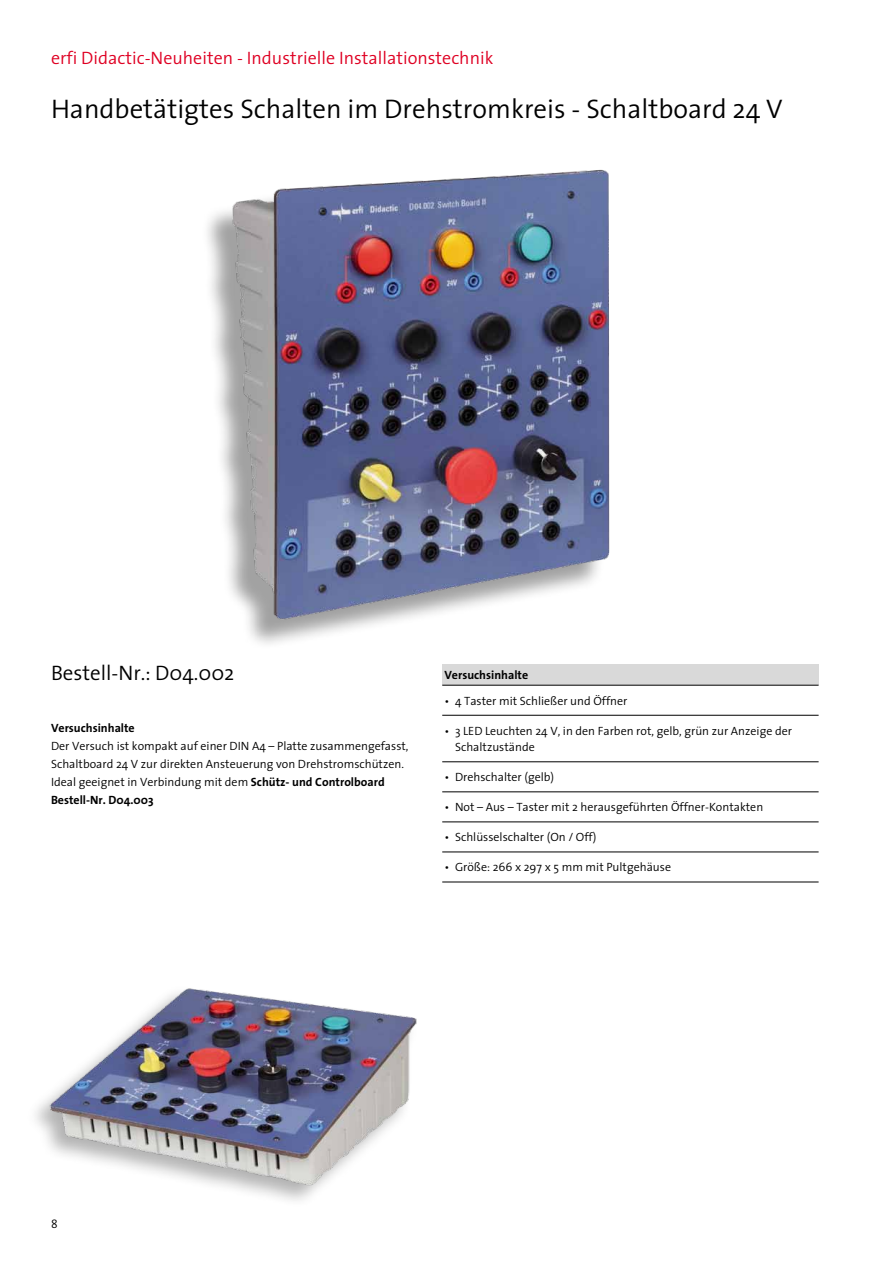
<style>
.page{position:relative;width:893px;height:1263px;background:#fff}
.page>*{position:absolute;margin:0;border:0;box-sizing:border-box;transform-origin:0 0}
.t1{font:300 27px "The Sans";color:#000}
.t2{font:300 21px "The Sans";color:#000}
.t3{font:300 18px "The Sans";color:#df0023}
.t4{font:300 12px/18px "The Sans";color:#000}
.t5{font:700 12px "The Sans";color:#000}
.s1{font-weight:700}
</style>
<div class="page">
<img style="left:207px;top:169px;width:403px;height:475px">
<div style="left:442px;top:664px;width:377px;height:21px;background:#d9d9d9"></div>
<hr style="left:442px;top:715px;width:377px;height:1px;background:#000">
<hr style="left:442px;top:761px;width:377px;height:1px;background:#000">
<hr style="left:442px;top:791px;width:377px;height:1px;background:#000">
<hr style="left:442px;top:821px;width:377px;height:1px;background:#000">
<hr style="left:442px;top:851px;width:377px;height:1px;background:#000">
<hr style="left:442px;top:882px;width:377px;height:1px;background:#000">
<hr style="left:442px;top:685px;width:377px;height:1px;background:#000">
<img style="left:35px;top:988px;width:382px;height:213px">
<h3 class="t3" style="left:51px;top:43px;width:444px">erfi Didactic-Neuheiten - Industrielle Installationstechnik</h3>
<h1 class="t1" style="left:51px;top:86px;width:733px">Handbetätigtes Schalten im Drehstromkreis - Schaltboard 24 V</h1>
<h2 class="t2" style="left:51px;top:655px;width:185px">Bestell-Nr.: D04.002</h2>
<p class="t5" style="left:51px;top:717px;width:85px">Versuchsinhalte</p>
<p class="t4" style="left:51px;top:736px;width:359px">Der Versuch ist kompakt auf einer DIN A4 – Platte zusammengefasst, Schaltboard 24 V zur direkten Ansteuerung von Drehstromschützen.<br>Ideal geeignet in Verbindung mit dem <span class="s1">Schütz- und Controlboard Bestell-Nr. D04.003</span></p>
<p class="t5" style="left:444px;top:665px;width:85px">Versuchsinhalte</p>
<p class="t4" style="left:444px;top:691px;width:185px">• 4 Taster mit Schließer und Öffner</p>
<p class="t4" style="left:455px;top:722px;width:339px;line-height:16.5px;text-indent:-11px">• 3 LED Leuchten 24 V, in den Farben rot, gelb, grün zur Anzeige der<br>Schaltzustände</p>
<p class="t4" style="left:444px;top:768px;width:111px">• Drehschalter (gelb)</p>
<p class="t4" style="left:444px;top:798px;width:320px">• Not – Aus – Taster mit 2 herausgeführten Öffner-Kontakten</p>
<p class="t4" style="left:444px;top:828px;width:154px">• Schlüsselschalter (On / Off)</p>
<p class="t4" style="left:444px;top:858px;width:228px">• Größe: 266 x 297 x 5 mm mit Pultgehäuse</p>
<p class="t4" style="left:51px;top:1215px;width:8px">8</p>
</div>
